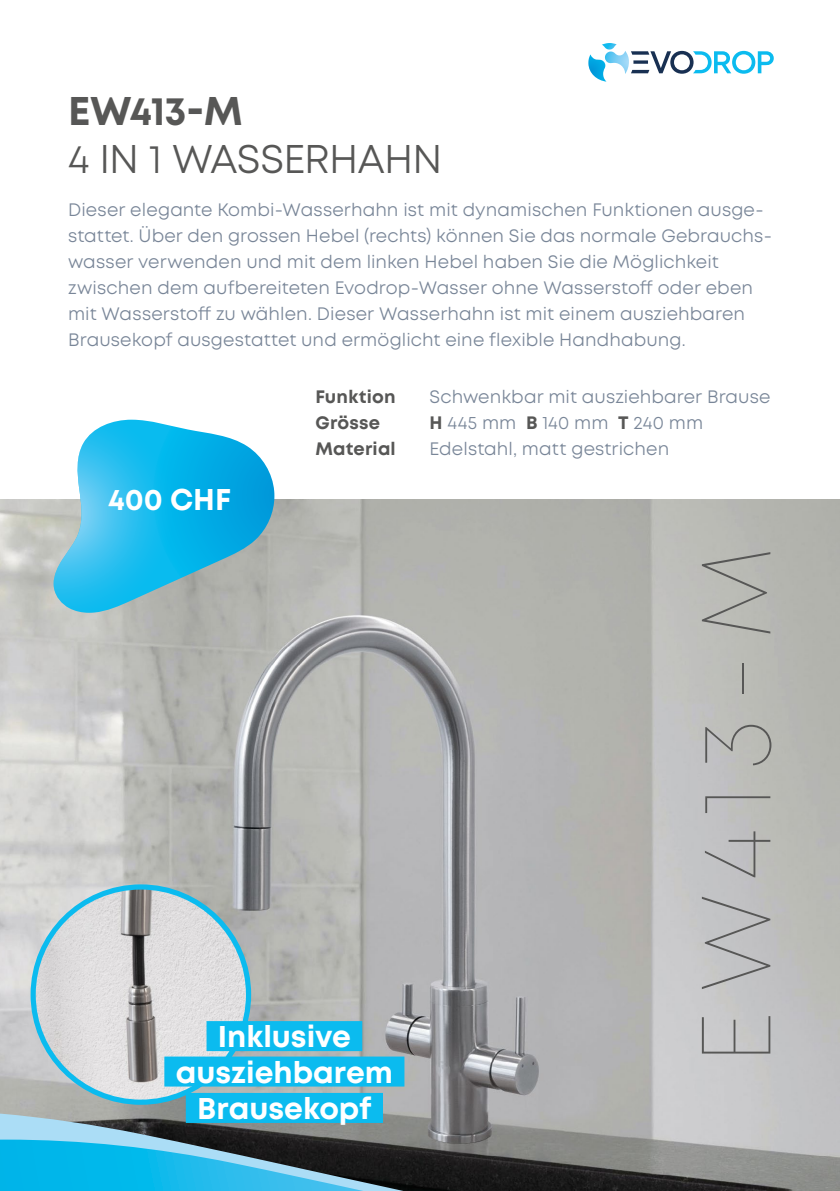
<style>
.page{position:relative;width:840px;height:1191px;background:#fff}
.page>*{position:absolute;margin:0;border:0;box-sizing:border-box;transform-origin:0 0}
.t1{font:100 97.8px "Mont";letter-spacing:.155em;color:#575756}
.t2{font:40px "Mont";letter-spacing:-.025em;color:#575756}
.t3{font:700 40px "Mont";letter-spacing:-.025em;color:#575756}
.t4{font:700 30px/35.8px "Mont";color:#fff;text-align:center}
.t5{font:18px/26px "Mont";letter-spacing:.005em;color:#798698}
.t6{font:700 18px "Mont";letter-spacing:.01em;color:#575756}
.s1{font-weight:700;color:#575756}
</style>
<div class="page">
<svg style="left:631px;top:51px;width:142px;height:23px"></svg>
<img style="left:602px;top:43px;width:14px;height:7px">
<img style="left:606px;top:51px;width:22px;height:23px">
<img style="left:588px;top:54px;width:18px;height:28px">
<img style="left:0;top:499px;width:839px;height:692px">
<svg style="left:54px;top:420px;width:220px;height:193px;background:#50bee1"></svg>
<img style="left:33px;top:887px;width:215px;height:215px;border-radius:108px">
<div style="left:31px;top:884px;width:220px;height:220px;border:5px solid #0bbbef;border-radius:50%"></div>
<div style="left:206px;top:1021px;width:156px;height:30px;background:#0bbbef"></div>
<div style="left:164px;top:1056px;width:240px;height:30px;background:#0bbbef"></div>
<div style="left:186px;top:1093px;width:197px;height:30px;background:#0bbbef"></div>
<svg style="left:0;top:1113px;width:403px;height:78px;background:#3b8faa"></svg>
<h2 class="t3" style="left:68px;top:85px;width:176px">EW413-M</h2>
<h2 class="t2" style="left:68px;top:134px;width:375px">4 IN 1 WASSERHAHN</h2>
<p class="t5" style="left:68px;top:197px;width:705px">Dieser elegante Kombi-Wasserhahn ist mit dynamischen Funktionen ausge&shy;stattet. Über den grossen Hebel (rechts) können Sie das normale Gebrauchs&shy;wasser verwenden und mit dem linken Hebel haben Sie die Möglichkeit zwischen dem aufbereiteten Evodrop-Wasser ohne Wasserstoff oder eben mit Wasserstoff zu wählen. Dieser Wasserhahn ist mit einem ausziehbaren Brausekopf ausgestattet und ermöglicht eine flexible Handhabung.</p>
<p class="t6" style="left:315px;top:384px;width:82px">Funktion</p>
<p class="t5" style="left:429px;top:383px;width:342px">Schwenkbar mit ausziehbarer Brause</p>
<p class="t6" style="left:315px;top:410px;width:66px">Grösse</p>
<p class="t5" style="left:429px;top:409px;width:275px"><span class="s1">H</span> 445 mm <span class="s1">B</span> 140 mm <span class="s1">T</span> 240 mm</p>
<p class="t6" style="left:315px;top:436px;width:82px">Material</p>
<p class="t5" style="left:429px;top:435px;width:241px">Edelstahl, matt gestrichen</p>
<h3 class="t4" style="left:108px;top:481px;width:124px">400 CHF</h3>
<h3 class="t4" style="left:176px;top:1018px;width:219px">Inklusive ausziehbarem<br>Brausekopf</h3>
<h1 class="t1" style="left:675px;top:1064px;width:519px;rotate:-90deg">EW413-M</h1>
</div>
